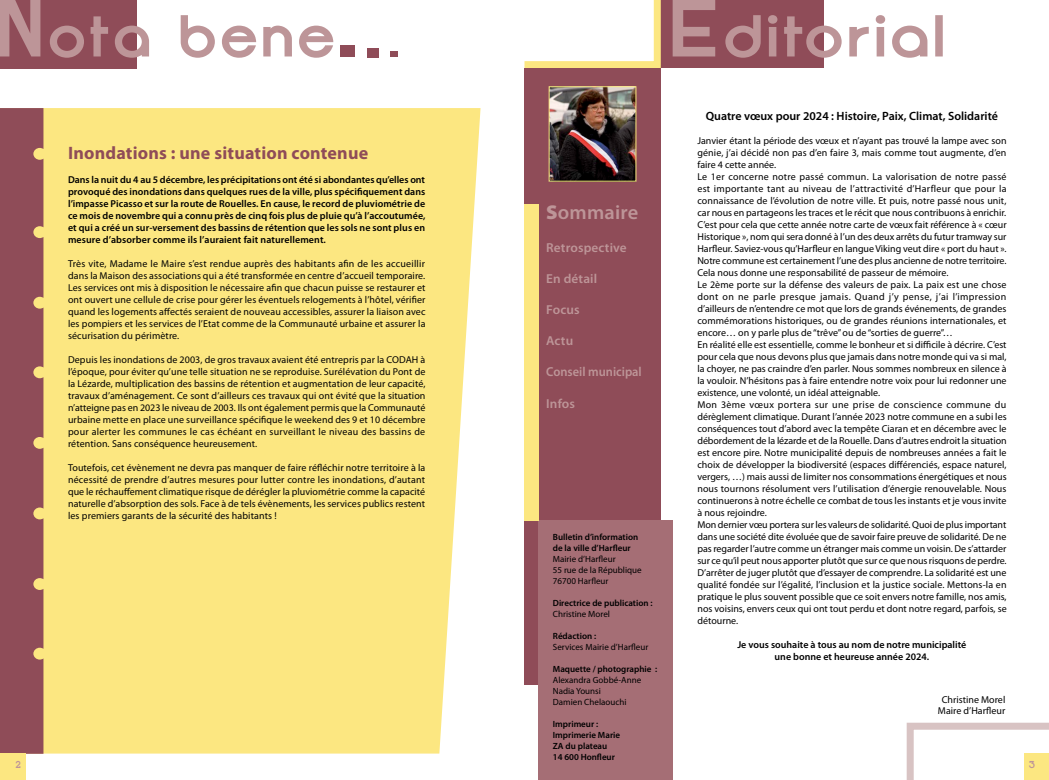
<style>
.page{position:relative;width:1049px;height:780px;background:#fff}
.page>*{position:absolute;margin:0;border:0;box-sizing:border-box;transform-origin:0 0}
.t1{font:600 20px "Myriad Pro";letter-spacing:.01em;color:#bd9598}
.texte_courant{font:700 18px "Myriad Pro";letter-spacing:.01em;color:#8f4c58}
.t2{font:600 13px "Myriad Pro";letter-spacing:.01em;color:#bd9598}
.t3{font:600 13px "Myriad Pro";letter-spacing:.01em;color:#bd9598;scale:.96 1}
.texte_courant-2{font:600 12px "Myriad Pro";color:#000}
.texte_courant-3{font:10px/12px "Myriad Pro";color:#000;text-align:justify}
.texte_courant-4{font:600 10px/12px "Myriad Pro";color:#000;text-align:justify}
.texte_courant-5{font:700 10px "Opificio Serif";color:#bd9598}
.texte_courant-6{font:600 9px/11px "Myriad Pro";color:#000}
.texte_courant-7{font:9px "Myriad Pro";color:#000}
.s1{font-weight:900}
.s2{font-weight:400}
</style>
<div class="page">
<div style="left:661px;top:0;width:163px;height:68px;background:#8f4c58"></div>
<svg style="left:673px;top:0;width:270px;height:58px"></svg>
<svg style="left:524px;top:0;width:137px;height:68px"></svg>
<svg style="left:907px;top:722px;width:142px;height:58px"></svg>
<div style="left:1025px;top:753px;width:24px;height:27px;background:#fce781"></div>
<div style="left:0;top:0;width:136px;height:68px;background:#8f4c58"></div>
<div style="left:524px;top:68px;width:137px;height:616px;background:#8f4c58"></div>
<div style="left:539px;top:520px;width:134px;height:260px;background:#a56e75"></div>
<div style="left:524px;top:204px;width:15px;height:316px;background:#fce781"></div>
<div style="left:367px;top:48px;width:11px;height:9px;background:#8f4c58"></div>
<div style="left:391px;top:51px;width:7px;height:6px;background:#8f4c58"></div>
<svg style="left:0;top:0;width:333px;height:58px"></svg>
<div style="left:340px;top:46px;width:14px;height:11px;background:#8f4c58"></div>
<div style="left:43px;top:108px;width:437px;height:645px;background:#fce781"></div>
<div style="left:0;top:108px;width:43px;height:645px;background:#8f4c58"></div>
<div style="left:0;top:753px;width:26px;height:27px;background:#fce781"></div>
<img style="left:551px;top:88px;width:83px;height:91px">
<div style="left:549px;top:86px;width:87px;height:95px;border:1px solid #fce781"></div>
<p class="texte_courant" style="left:68px;top:141px;width:302px">Inondations : une situation contenue</p>
<p class="texte_courant-4" style="left:68px;top:173px;width:359px">Dans la nuit du 4 au 5 décembre, les précipitations ont été si abondantes qu’elles ont provoqué des inondations dans quelques rues de la ville, plus spécifiquement dans l’impasse Picasso et sur la route de Rouelles. En cause, le record de pluviométrie de ce mois de novembre qui a connu près de cinq fois plus de pluie qu’à l’accoutumée, et qui a créé un sur-versement des bassins de rétention que les sols ne sont plus en mesure d’absorber comme ils l’auraient fait naturellement.</p>
<p class="texte_courant-3" style="left:68px;top:257px;width:359px">Très vite, Madame le Maire s’est rendue auprès des habitants afin de les accueillir dans la Maison des associations qui a été transformée en centre d’accueil temporaire.<br>Les services ont mis à disposition le nécessaire afin que chacun puisse se restaurer et ont ouvert une cellule de crise pour gérer les éventuels relogements à l’hôtel, vérifier quand les logements affectés seraient de nouveau accessibles, assurer la liaison avec les pompiers et les services de l’Etat comme de la Communauté urbaine et assurer la sécurisation du périmètre.</p>
<p class="texte_courant-3" style="left:68px;top:353px;width:359px">Depuis les inondations de 2003, de gros travaux avaient été entrepris par la CODAH à l’époque, pour éviter qu’une telle situation ne se reproduise. Surélévation du Pont de la Lézarde, multiplication des bassins de rétention et augmentation de leur capacité, travaux d’aménagement. Ce sont d’ailleurs ces travaux qui ont évité que la situation n’atteigne pas en 2023 le niveau de 2003. Ils ont également permis que la Communauté urbaine mette en place une surveillance spécifique le weekend des 9 et 10 décembre pour alerter les communes le cas échéant en surveillant le niveau des bassins de rétention. Sans conséquence heureusement.</p>
<p class="texte_courant-3" style="left:68px;top:461px;width:359px">Toutefois, cet évènement ne devra pas manquer de faire réfléchir notre territoire à la nécessité de prendre d’autres mesures pour lutter contre les inondations, d’autant que le réchauffement climatique risque de dérégler la pluviométrie comme la capacité naturelle d’absorption des sols. Face à de tels évènements, les services publics restent les premiers garants de la sécurité des habitants !</p>
<p class="texte_courant-5" style="left:16px;top:758px;width:7px">2</p>
<p class="t1" style="left:546px;top:200px;width:94px"><span class="s1">S</span>ommaire</p>
<p class="t2" style="left:546px;top:239px;width:82px">Retrospective</p>
<p class="t2" style="left:546px;top:270px;width:52px">En détail</p>
<p class="t2" style="left:546px;top:301px;width:35px">Focus</p>
<p class="t2" style="left:546px;top:332px;width:29px">Actu</p>
<p class="t3" style="left:546px;top:364px;width:101px">Conseil municipal</p>
<p class="t2" style="left:546px;top:395px;width:30px">Infos</p>
<p class="texte_courant-6" style="left:553px;top:531px;width:87px">Bulletin d’information</p>
<p class="texte_courant-6" style="left:553px;top:542px;width:79px">de la ville d’Harfleur</p>
<p class="texte_courant-7" style="left:553px;top:553px;width:64px">Mairie d’Harfleur</p>
<p class="texte_courant-7" style="left:553px;top:564px;width:90px">55 rue de la République</p>
<p class="texte_courant-7" style="left:553px;top:575px;width:57px">76700 Harfleur</p>
<p class="texte_courant-6" style="left:553px;top:597px;width:101px">Directrice de publication :<br><span class="s2">Christine Morel</span></p>
<p class="texte_courant-6" style="left:553px;top:630px;width:45px">Rédaction :</p>
<p class="texte_courant-7" style="left:553px;top:641px;width:97px">Services Mairie d’Harfleur</p>
<p class="texte_courant-6" style="left:553px;top:663px;width:106px">Maquette / photographie :</p>
<p class="texte_courant-7" style="left:553px;top:674px;width:90px">Alexandra Gobbé-Anne</p>
<p class="texte_courant-7" style="left:553px;top:685px;width:50px">Nadia Younsi</p>
<p class="texte_courant-7" style="left:553px;top:696px;width:75px">Damien Chelaouchi</p>
<p class="texte_courant-6" style="left:553px;top:718px;width:47px">Imprimeur :</p>
<p class="texte_courant-6" style="left:553px;top:729px;width:69px">Imprimerie Marie</p>
<p class="texte_courant-6" style="left:553px;top:740px;width:56px">ZA du plateau</p>
<p class="texte_courant-6" style="left:553px;top:751px;width:64px">14 600 Honfleur</p>
<p class="texte_courant-2" style="left:706px;top:108px;width:294px">Quatre vœux pour 2024 : Histoire, Paix, Climat, Solidarité</p>
<p class="texte_courant-3" style="left:697px;top:134px;width:311px">Janvier étant la période des vœux et n’ayant pas trouvé la lampe avec son génie, j’ai décidé non pas d’en faire 3, mais comme tout augmente, d’en faire 4 cette année.</p>
<p class="texte_courant-3" style="left:697px;top:170px;width:311px">Le 1er concerne notre passé commun. La valorisation de notre passé est importante tant au niveau de l’attractivité d’Harfleur que pour la connaissance de l’évolution de notre ville. Et puis, notre passé nous unit, car nous en partageons les traces et le récit que nous contribuons à enrichir.<br>C’est pour cela que cette année notre carte de vœux fait référence à « cœur Historique », nom qui sera donné à l’un des deux arrêts du futur tramway sur Harfleur. Saviez-vous qu’Harfleur en langue Viking veut dire « port du haut ».<br>Notre commune est certainement l’une des plus ancienne de notre territoire.<br>Cela nous donne une responsabilité de passeur de mémoire.</p>
<p class="texte_courant-3" style="left:697px;top:278px;width:311px">Le 2ème porte sur la défense des valeurs de paix. La paix est une chose dont on ne parle presque jamais. Quand j’y pense, j’ai l’impression d’ailleurs de n’entendre ce mot que lors de grands événements, de grandes commémorations historiques, ou de grandes réunions internationales, et encore… on y parle plus de “trêve” ou de “sorties de guerre”…</p>
<p class="texte_courant-3" style="left:697px;top:338px;width:311px">En réalité elle est essentielle, comme le bonheur et si difficile à décrire. C’est pour cela que nous devons plus que jamais dans notre monde qui va si mal, la choyer, ne pas craindre d’en parler. Nous sommes nombreux en silence à la vouloir. N’hésitons pas à faire entendre notre voix pour lui redonner une existence, une volonté, un idéal atteignable.</p>
<p class="texte_courant-3" style="left:697px;top:398px;width:311px">Mon 3ème vœux portera sur une prise de conscience commune du dérèglement climatique. Durant l’année 2023 notre commune en a subi les conséquences tout d’abord avec la tempête Ciaran et en décembre avec le débordement de la lézarde et de la Rouelle. Dans d’autres endroit la situation est encore pire. Notre municipalité depuis de nombreuses années a fait le choix de développer la biodiversité (espaces différenciés, espace naturel, vergers, …) mais aussi de limiter nos consommations énergétiques et nous nous tournons résolument vers l’utilisation d’énergie renouvelable. Nous continuerons à notre échelle ce combat de tous les instants et je vous invite à nous rejoindre.</p>
<p class="texte_courant-3" style="left:697px;top:518px;width:311px">Mon dernier vœu portera sur les valeurs de solidarité. Quoi de plus important dans une société dite évoluée que de savoir faire preuve de solidarité. De ne pas regarder l’autre comme un étranger mais comme un voisin. De s’attarder sur ce qu’il peut nous apporter plutôt que sur ce que nous risquons de perdre.<br>D’arrêter de juger plutôt que d’essayer de comprendre. La solidarité est une qualité fondée sur l’égalité, l’inclusion et la justice sociale. Mettons-la en pratique le plus souvent possible que ce soit envers notre famille, nos amis, nos voisins, envers ceux qui ont tout perdu et dont notre regard, parfois, se détourne.</p>
<p class="texte_courant-4" style="left:737px;top:638px;width:230px">Je vous souhaite à tous au nom de notre municipalité</p>
<p class="texte_courant-4" style="left:774px;top:650px;width:156px">une bonne et heureuse année 2024.</p>
<p class="texte_courant-3" style="left:942px;top:693px;width:65px">Christine Morel</p>
<p class="texte_courant-3" style="left:938px;top:704px;width:69px">Maire d’Harfleur</p>
<p class="texte_courant-5" style="left:1029px;top:758px;width:8px">3</p>
</div>
